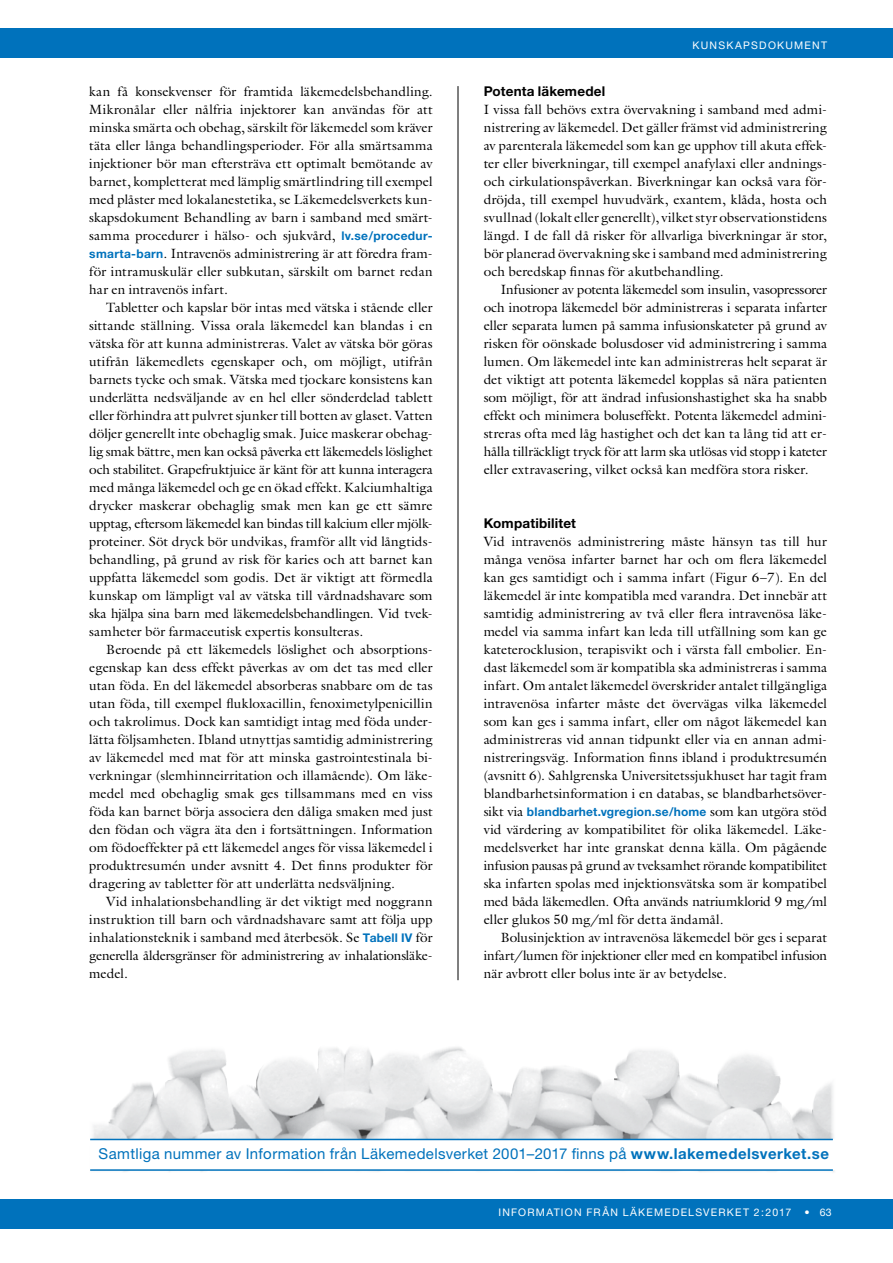
<style>
.page{position:relative;width:893px;height:1263px;background:#fff}
.page>*{position:absolute;margin:0;border:0;box-sizing:border-box;transform-origin:0 0}
.t1{font:15px "Helvetica Neue";letter-spacing:.025em;color:#0072bc}
.t2{font:13.5px/18px "Galliard LT";letter-spacing:.005em;color:#000;text-align:justify}
.t3{font:700 13.5px "Helvetica Neue";letter-spacing:.01em;color:#000}
.t4{font:700 12px "Helvetica Neue";letter-spacing:.015em;color:#0072bc}
.t5{font:10.5px "Helvetica Neue";letter-spacing:.12em;color:#fff}
.s1{font-family:"Helvetica Neue";font-weight:700;font-size:12px;color:#0072bc}
.s2{font-family:"Galliard LT";font-weight:400;font-size:13.5px;color:#000}
.s3{font-weight:700}
</style>
<div class="page">
<div style="left:0;top:28px;width:893px;height:30px;background:#0072bc"></div>
<div style="left:0;top:1199px;width:893px;height:30px;background:#0072bc"></div>
<img style="left:90px;top:1047px;width:745px;height:125px">
<div style="left:90px;top:1139px;width:751px;height:31px;background:#fff"></div>
<hr style="left:90px;top:1169px;width:743px;height:2px;background:#0072bc">
<hr style="left:90px;top:1139px;width:743px;height:1px;background:#0072bc">
<hr style="left:458px;top:86px;width:1px;height:894px;background:#000">
<p class="t2" style="left:89px;top:82px;width:345px;text-align:left">kan få konsekvenser för framtida läkemedelsbehandling.<br>Mikronålar eller nålfria injektorer kan användas för att minska smärta och obehag, särskilt för läkemedel som kräver täta eller långa behandlingsperioder. För alla smärtsamma injektioner bör man eftersträva ett optimalt bemötande av barnet, kompletterat med lämplig smärtlindring till exempel med plåster med lokalanestetika, se Läkemedelsverkets kun&shy;skapsdokument Behandling av barn i samband med smärt&shy;samma procedurer i hälso- och sjukvård, <span class="s1">lv.se/procedur&shy;smarta-barn</span>. Intravenös administrering är att föredra fram-- för intramuskulär eller subkutan, särskilt om barnet redan har en intravenös infart.</p>
<p class="t2" style="left:89px;top:298px;width:345px;text-indent:17px">Tabletter och kapslar bör intas med vätska i stående eller sittande ställning. Vissa orala läkemedel kan blandas i en vätska för att kunna administreras. Valet av vätska bör göras utifrån läkemedlets egenskaper och, om möjligt, utifrån barnets tycke och smak. Vätska med tjockare konsistens kan underlätta nedsväljande av en hel eller sönderdelad tablett eller förhindra att pulvret sjunker till botten av glaset. Vatten döljer generellt inte obehaglig smak. Juice maskerar obehag&shy;lig smak bättre, men kan också påverka ett läkemedels löslighet och stabilitet. Grapefruktjuice är känt för att kunna interagera med många läkemedel och ge en ökad effekt. Kalciumhaltiga drycker maskerar obehaglig smak men kan ge ett sämre upptag, eftersom läkemedel kan bindas till kalcium eller mjölk&shy;proteiner. Söt dryck bör undvikas, framför allt vid långtids&shy;behandling, på grund av risk för karies och att barnet kan uppfatta läkemedel som godis. Det är viktigt att förmedla kunskap om lämpligt val av vätska till vårdnadshavare som ska hjälpa sina barn med läkemedelsbehandlingen. Vid tvek&shy;samheter bör farmaceutisk expertis konsulteras.</p>
<p class="t2" style="left:89px;top:640px;width:345px;text-indent:17px">Beroende på ett läkemedels löslighet och absorptions&shy;egenskap kan dess effekt påverkas av om det tas med eller utan föda. En del läkemedel absorberas snabbare om de tas utan föda, till exempel flukloxacillin, fenoximetylpenicillin och takrolimus. Dock kan samtidigt intag med föda under&shy;lätta följsamheten. Ibland utnyttjas samtidig administrering av läkemedel med mat för att minska gastrointestinala bi&shy;verkningar (slemhinneirritation och illamående). Om läke&shy;medel med obehaglig smak ges tillsammans med en viss föda kan barnet börja associera den dåliga smaken med just den födan och vägra äta den i fortsättningen. Information om födoeffekter på ett läkemedel anges för vissa läkemedel i produktresumén under avsnitt 4. Det finns produkter för dragering av tabletter för att underlätta nedsväljning.</p>
<p class="t2" style="left:89px;top:892px;width:345px;text-indent:17px">Vid inhalationsbehandling är det viktigt med noggrann instruktion till barn och vårdnadshavare samt att följa upp inhalationsteknik i samband med återbesök. Se <span class="s1">Tabell IV</span> för generella åldersgränser för administrering av inhalationsläke&shy;medel.</p>
<p class="t5" style="left:693px;top:39px;width:136px">KUNSKAPSDOKUMENT</p>
<p class="t3" style="left:484px;top:82px;width:123px">Potenta läkemedel</p>
<p class="t2" style="left:484px;top:100px;width:345px;text-align:left">I vissa fall behövs extra övervakning i samband med admi&shy;nistrering av läkemedel. Det gäller främst vid administrering av parenterala läkemedel som kan ge upphov till akuta effek&shy;ter eller biverkningar, till exempel anafylaxi eller andnings&shy;och cirkulationspåverkan. Biverkningar kan också vara för&shy;dröjda, till exempel huvudvärk, exantem, klåda, hosta och svullnad (lokalt eller generellt), vilket styr observationstidens längd. I de fall då risker för allvarliga biverkningar är stor, bör planerad övervakning ske i samband med administrering och beredskap finnas för akutbehandling.</p>
<p class="t2" style="left:484px;top:280px;width:345px;text-indent:17px">Infusioner av potenta läkemedel som insulin, vasopressorer och inotropa läkemedel bör administreras i separata infarter eller separata lumen på samma infusionskateter på grund av risken för oönskade bolusdoser vid administrering i samma lumen. Om läkemedel inte kan administreras helt separat är det viktigt att potenta läkemedel kopplas så nära patienten som möjligt, för att ändrad infusionshastighet ska ha snabb effekt och minimera boluseffekt. Potenta läkemedel admini&shy;streras ofta med låg hastighet och det kan ta lång tid att er&shy;hålla tillräckligt tryck för att larm ska utlösas vid stopp i kateter eller extravasering, vilket också kan medföra stora risker.</p>
<p class="t3" style="left:484px;top:514px;width:94px">Kompatibilitet</p>
<p class="t2" style="left:484px;top:532px;width:345px">Vid intravenös administrering måste hänsyn tas till hur många venösa infarter barnet har och om flera läkemedel kan ges samtidigt och i samma infart (Figur 6–7). En del läkemedel är inte kompatibla med varandra. Det innebär att samtidig administrering av två eller flera intravenösa läke&shy;medel via samma infart kan leda till utfällning som kan ge kateterocklusion, terapisvikt och i värsta fall embolier. En&shy;dast läkemedel som är kompatibla ska administreras i samma infart. Om antalet läkemedel överskrider antalet tillgängliga intravenösa infarter måste det övervägas vilka läkemedel som kan ges i samma infart, eller om något läkemedel kan administreras vid annan tidpunkt eller via en annan admi&shy;nistreringsväg. Information finns ibland i produktresumén (avsnitt 6). Sahlgrenska Universitetssjukhuset har tagit fram blandbarhetsinformation i en databas, se blandbarhetsöver-</p>
<p class="t4" style="left:484px;top:804px;width:345px"><span class="s2">sikt via</span> blandbarhet.vgregion.se/home <span class="s2">som kan utgöra stöd</span></p>
<p class="t2" style="left:484px;top:820px;width:345px">vid värdering av kompatibilitet för olika läkemedel. Läke&shy;medelsverket har inte granskat denna källa. Om pågående infusion pausas på grund av tveksamhet rörande kompatibilitet ska infarten spolas med injektionsvätska som är kompatibel med båda läkemedlen. Ofta används natriumklorid 9 mg/ml eller glukos 50 mg/ml för detta ändamål.</p>
<p class="t2" style="left:484px;top:928px;width:345px;text-indent:17px">Bolusinjektion av intravenösa läkemedel bör ges i separat infart/lumen för injektioner eller med en kompatibel infusion när avbrott eller bolus inte är av betydelse.</p>
<p class="t1" style="left:99px;top:1145px;width:732px">Samtliga nummer av Information från Läkemedelsverket 2001–2017 finns på <span class="s3">www.lakemedelsverket.se</span></p>
<p class="t5" style="left:498px;top:1206px;width:335px">INFORMATION FRÅN LÄKEMEDELSVERKET 2:2017 • 63</p>
</div>
